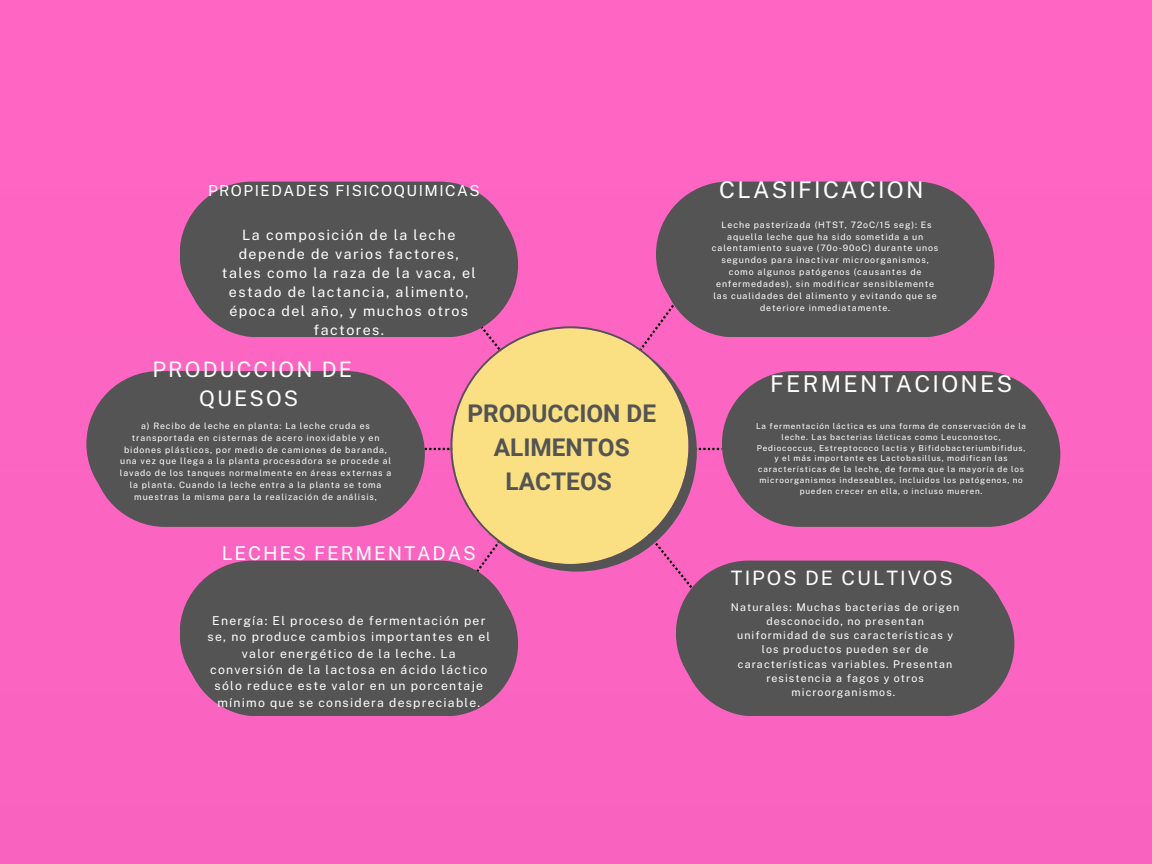
<style>
.page{position:relative;width:1152px;height:864px;background:#fd65c2}
.page>*{position:absolute;margin:0;border:0;box-sizing:border-box;transform-origin:0 0}
.t1{font:700 24.45px/33.8px "Roboto";color:#545454;text-align:center}
.t2{font:23.1px "Public Sans";letter-spacing:.1em;color:#fff}
.t3{font:21.45px/28.8px "Public Sans";letter-spacing:.1em;color:#fff;text-align:center}
.t4{font:19.8px "Public Sans";letter-spacing:.1em;color:#fff}
.t5{font:19.05px "Public Sans";letter-spacing:.1em;color:#fff}
.t6{font:15.15px "Public Sans";letter-spacing:.1em;color:#fff}
.t7{font:14.25px/19.2px "Public Sans";letter-spacing:.1em;color:#fff;text-align:center}
.t8{font:12.3px/16.4px "Public Sans";letter-spacing:.1em;color:#fff;text-align:center}
.t9{font:10.65px/14.2px "Public Sans";letter-spacing:.1em;color:#fff;text-align:center}
.t10{font:8.85px/11.9px "Public Sans";letter-spacing:.1em;color:#fff;text-align:center}
.t11{font:8.7px/11.7px "Public Sans";letter-spacing:.1em;color:#fff;text-align:center}
.t12{font:8.1px/10.9px "Public Sans";letter-spacing:.1em;color:#fff;text-align:center}
</style>
<div class="page">
<div style="left:449px;top:327px;width:274px;height:299px;background:#fc64c1"></div>
<div style="left:479px;top:272px;width:219px;height:322px;background:#fe65c3"></div>
<svg style="left:425px;top:448px;width:297px;height:2px"></svg>
<div style="left:185px;top:192px;width:333px;height:145px;background:#545454;border-radius:73px"></div>
<div style="left:180px;top:182px;width:332px;height:145px;background:#545454;border-radius:73px"></div>
<svg style="left:450px;top:326px;width:247px;height:246px;background:#efbc8c"></svg>
<div style="left:92px;top:381px;width:333px;height:145px;background:#545454;border-radius:73px"></div>
<div style="left:86px;top:371px;width:333px;height:146px;background:#545454;border-radius:73px"></div>
<div style="left:185px;top:571px;width:333px;height:145px;background:#545454;border-radius:73px"></div>
<div style="left:180px;top:561px;width:332px;height:145px;background:#545454;border-radius:73px"></div>
<div style="left:662px;top:192px;width:332px;height:145px;background:#545454;border-radius:73px"></div>
<div style="left:656px;top:182px;width:333px;height:145px;background:#545454;border-radius:73px"></div>
<div style="left:728px;top:381px;width:332px;height:145px;background:#545454;border-radius:73px"></div>
<div style="left:722px;top:371px;width:333px;height:146px;background:#545454;border-radius:73px"></div>
<div style="left:682px;top:571px;width:332px;height:145px;background:#545454;border-radius:73px"></div>
<div style="left:676px;top:561px;width:333px;height:145px;background:#545454;border-radius:73px"></div>
<p class="t6" style="left:208px;top:181px;width:273px">PROPIEDADES FISICOQUIMICAS</p>
<p class="t7" style="left:222px;top:225px;width:255px">La composición de la leche depende de varios factores, tales como la raza de la vaca, el estado de lactancia, alimento, época del año, y muchos otros factores.</p>
<p class="t3" style="left:153px;top:355px;width:201px">PRODUCCION DE<br>QUESOS</p>
<p class="t11" style="left:120px;top:420px;width:273px">a) Recibo de leche en planta: La leche cruda es transportada en cisternas de acero inoxidable y en bidones plásticos, por medio de camiones de baranda, una vez que llega a la planta procesadora se procede al lavado de los tanques normalmente en áreas externas a la planta. Cuando la leche entra a la planta se toma muestras la misma para la realización de análisis,</p>
<p class="t1" style="left:467px;top:397px;width:190px">PRODUCCION DE<br>ALIMENTOS<br>LACTEOS</p>
<p class="t5" style="left:222px;top:542px;width:256px">LECHES FERMENTADAS</p>
<p class="t8" style="left:208px;top:612px;width:284px">Energía: El proceso de fermentación per se, no produce cambios importantes en el valor energético de la leche. La conversión de la lactosa en ácido láctico sólo reduce este valor en un porcentaje mínimo que se considera despreciable.</p>
<p class="t2" style="left:719px;top:176px;width:206px">CLASIFICACION</p>
<p class="t10" style="left:712px;top:219px;width:228px">Leche pasterizada (HTST, 72oC/15 seg): Es aquella leche que ha sido sometida a un calentamiento suave (70o-90oC) durante unos segundos para inactivar microorganismos, como algunos patógenos (causantes de enfermedades), sin modificar sensiblemente las cualidades del alimento y evitando que se deteriore inmediatamente.</p>
<p class="t2" style="left:770px;top:370px;width:244px">FERMENTACIONES</p>
<p class="t12" style="left:756px;top:420px;width:272px">La fermentación láctica es una forma de conservación de la leche. Las bacterias lácticas como Leuconostoc, Pediococcus, Estreptococo lactis y Bifidobacteriumbifidus, y el más importante es Lactobasillus, modifican las características de la leche, de forma que la mayoría de los microorganismos indeseables, incluidos los patógenos, no pueden crecer en ella, o incluso mueren.</p>
<p class="t4" style="left:731px;top:566px;width:223px">TIPOS DE CULTIVOS</p>
<p class="t9" style="left:731px;top:600px;width:230px">Naturales: Muchas bacterias de origen desconocido, no presentan uniformidad de sus características y los productos pueden ser de características variables. Presentan resistencia a fagos y otros microorganismos.</p>
</div>
